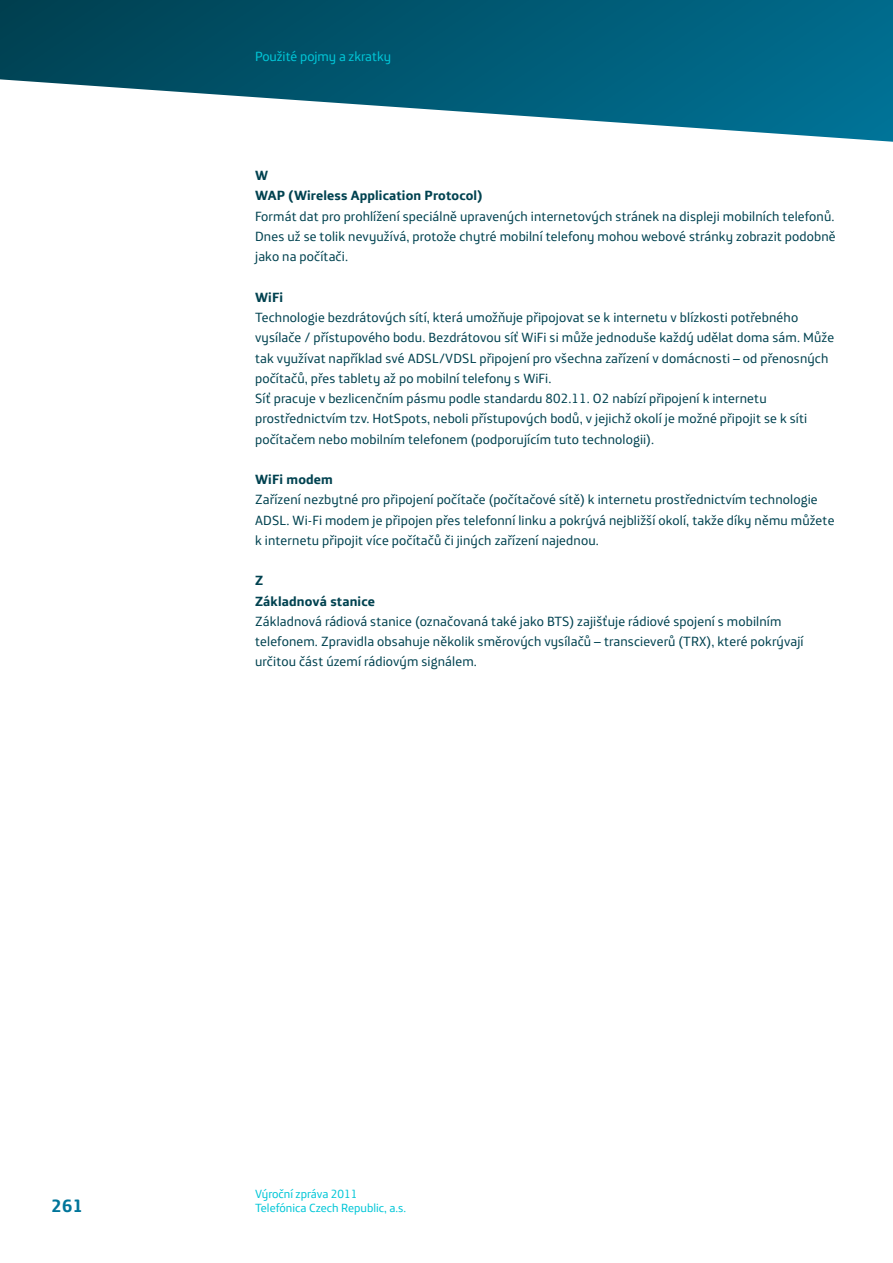
<style>
.page{position:relative;width:893px;height:1263px;background:#fff}
.page>*{position:absolute;margin:0;border:0;box-sizing:border-box;transform-origin:0 0}
.t1{font:700 18px "Telefonica Text";color:#00759a}
.t2{font:13.5px/20.2px "Telefonica Text";letter-spacing:.01em;color:#004250}
.t3{font:700 13.5px/20.2px "Telefonica Text";letter-spacing:.01em;color:#004250}
.t4{font:13.5px "Telefonica Text";color:#00c6d7}
.t5{font:12px "Telefonica Text";color:#00c6d7}
</style>
<div class="page">
<svg style="left:0;top:0;width:893px;height:142px"></svg>
<p class="t4" style="left:255px;top:45px;width:137px">Použité pojmy a zkratky</p>
<p class="t3" style="left:255px;top:164px;width:229px">W<br>WAP (Wireless Application Protocol)</p>
<p class="t2" style="left:255px;top:205px;width:582px;text-align:justify">Formát dat pro prohlížení speciálně upravených internetových stránek na displeji mobilních telefonů.<br>Dnes už se tolik nevyužívá, protože chytré mobilní telefony mohou webové stránky zobrazit podobně jako na počítači.</p>
<p class="t3" style="left:255px;top:286px;width:30px">WiFi</p>
<p class="t2" style="left:255px;top:306px;width:580px">Technologie bezdrátových sítí, která umožňuje připojovat se k internetu v blízkosti potřebného vysílače / přístupového bodu. Bezdrátovou síť WiFi si může jednoduše každý udělat doma sám. Může tak využívat například své ADSL/VDSL připojení pro všechna zařízení v domácnosti – od přenosných počítačů, přes tablety až po mobilní telefony s WiFi.<br>Síť pracuje v bezlicenčním pásmu podle standardu 802.11. O2 nabízí připojení k internetu prostřednictvím tzv. HotSpots, neboli přístupových bodů, v jejichž okolí je možné připojit se k síti počítačem nebo mobilním telefonem (podporujícím tuto technologii).</p>
<p class="t3" style="left:255px;top:468px;width:79px">WiFi modem</p>
<p class="t2" style="left:255px;top:488px;width:581px">Zařízení nezbytné pro připojení počítače (počítačové sítě) k internetu prostřednictvím technologie<br>ADSL. Wi-Fi modem je připojen přes telefonní linku a pokrývá nejbližší okolí, takže díky němu můžete k internetu připojit více počítačů či jiných zařízení najednou.</p>
<p class="t3" style="left:255px;top:569px;width:121px">Z<br>Základnová stanice</p>
<p class="t2" style="left:255px;top:610px;width:550px">Základnová rádiová stanice (označovaná také jako BTS) zajišťuje rádiové spojení s mobilním telefonem. Zpravidla obsahuje několik směrových vysílačů – transcieverů (TRX), které pokrývají určitou část území rádiovým signálem.</p>
<p class="t5" style="left:255px;top:1183px;width:104px">Výroční zpráva 2011</p>
<h1 class="t1" style="left:51px;top:1189px;width:34px">261</h1>
<p class="t5" style="left:255px;top:1198px;width:153px">Telefónica Czech Republic, a.s.</p>
</div>
